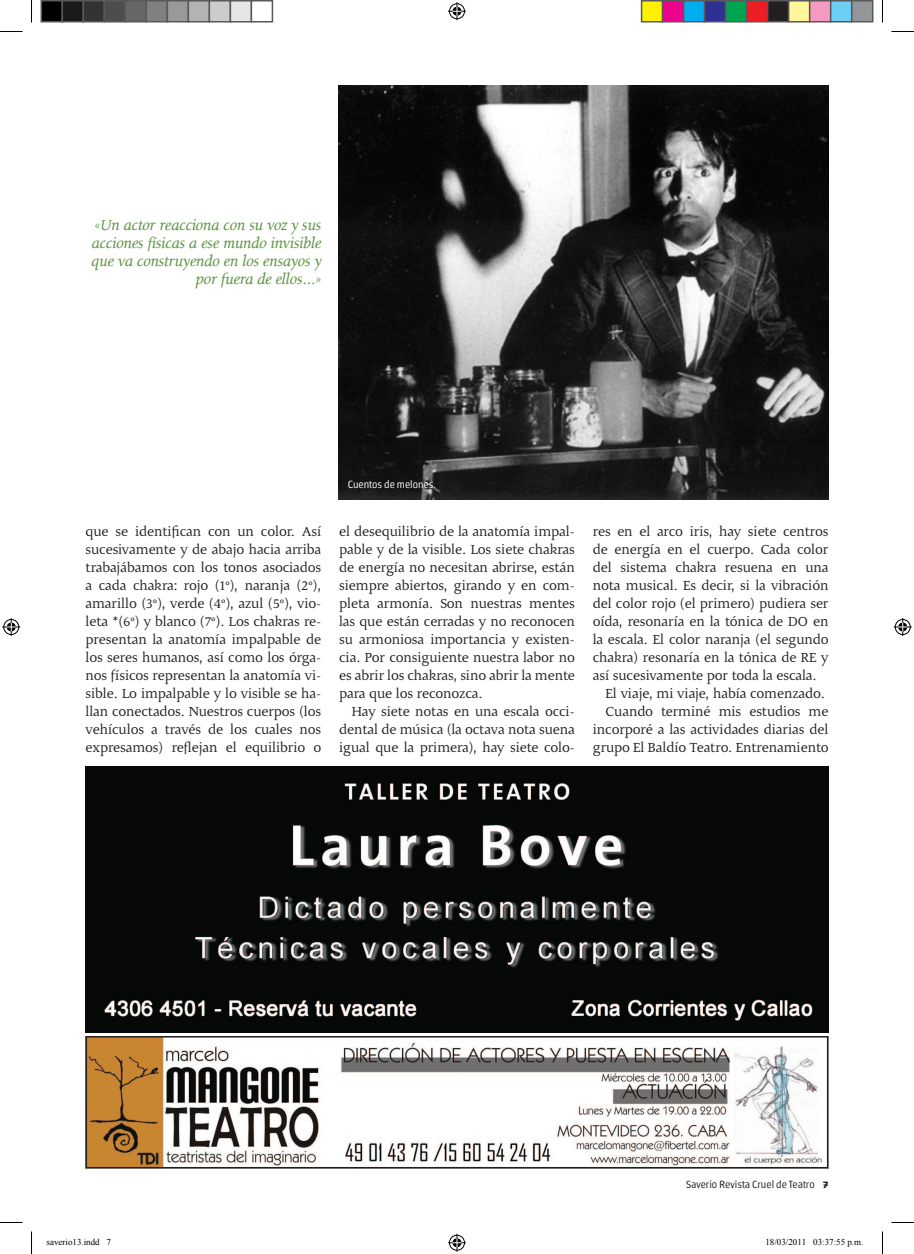
<style>
.page{position:relative;width:914px;height:1254px;background:#fff}
.page>*{position:absolute;margin:0;border:0;box-sizing:border-box;transform-origin:0 0}
.t1{font:italic 16.5px/18px "Malena";color:#5e9743;text-align:right}
.t2{font:15px/18px "Malena";color:#231f20;text-align:justify}
.t3{font:300 10.5px "Chaco";color:#231f20}
.t4{font:300 10.5px "Chaco";color:#fff}
.t5{font:9px "Times New Roman";color:#000}
.s1{font-weight:700}
</style>
<div class="page">
<img style="left:339px;top:86px;width:489px;height:414px">
<img style="left:86px;top:766px;width:742px;height:266px">
<img style="left:85px;top:1036px;width:737px;height:132px">
<div style="left:86px;top:1036px;width:742px;height:132px;border:2px solid #231f20"></div>
<svg style="left:0;top:31px;width:22px;height:1px"></svg>
<svg style="left:891px;top:31px;width:22px;height:1px"></svg>
<svg style="left:0;top:1222px;width:22px;height:1px"></svg>
<svg style="left:891px;top:1222px;width:22px;height:1px"></svg>
<svg style="left:31px;top:0;width:1px;height:23px"></svg>
<svg style="left:31px;top:1231px;width:1px;height:23px"></svg>
<svg style="left:882px;top:0;width:1px;height:23px"></svg>
<svg style="left:882px;top:1231px;width:1px;height:23px"></svg>
<svg style="left:448px;top:2px;width:18px;height:18px"></svg>
<svg style="left:448px;top:1233px;width:18px;height:18px"></svg>
<svg style="left:2px;top:618px;width:18px;height:18px"></svg>
<svg style="left:893px;top:618px;width:18px;height:18px"></svg>
<div style="left:41px;top:1px;width:21px;height:21px;background:#000"></div>
<div style="left:40px;top:0;width:23px;height:23px;border:2px solid #595959"></div>
<div style="left:62px;top:1px;width:21px;height:21px;background:#1a1a1a"></div>
<div style="left:62px;top:0;width:22px;height:23px;border:2px solid #595959"></div>
<div style="left:83px;top:1px;width:21px;height:21px;background:#333"></div>
<div style="left:82px;top:0;width:23px;height:23px;border:2px solid #595959"></div>
<div style="left:104px;top:1px;width:21px;height:21px;background:#4d4d4d"></div>
<div style="left:104px;top:0;width:22px;height:23px;border:2px solid #595959"></div>
<div style="left:125px;top:1px;width:21px;height:21px;background:#666"></div>
<div style="left:124px;top:0;width:23px;height:23px;border:2px solid #595959"></div>
<div style="left:146px;top:1px;width:21px;height:21px;background:#808080"></div>
<div style="left:146px;top:0;width:22px;height:23px;border:2px solid #595959"></div>
<div style="left:167px;top:1px;width:21px;height:21px;background:#999"></div>
<div style="left:166px;top:0;width:23px;height:23px;border:2px solid #595959"></div>
<div style="left:188px;top:1px;width:21px;height:21px;background:#b3b3b3"></div>
<div style="left:188px;top:0;width:22px;height:23px;border:2px solid #595959"></div>
<div style="left:209px;top:1px;width:21px;height:21px;background:#ccc"></div>
<div style="left:208px;top:0;width:23px;height:23px;border:2px solid #595959"></div>
<div style="left:230px;top:1px;width:21px;height:21px;background:#e6e6e6"></div>
<div style="left:230px;top:0;width:22px;height:23px;border:2px solid #595959"></div>
<div style="left:250px;top:0;width:23px;height:23px;border:2px solid #595959"></div>
<div style="left:641px;top:1px;width:21px;height:21px;background:#fff101"></div>
<div style="left:640px;top:0;width:23px;height:23px;border:2px solid #595959"></div>
<div style="left:662px;top:1px;width:21px;height:21px;background:#ed028c"></div>
<div style="left:661px;top:0;width:23px;height:23px;border:2px solid #595959"></div>
<div style="left:683px;top:1px;width:21px;height:21px;background:#00aeef"></div>
<div style="left:682px;top:0;width:23px;height:23px;border:2px solid #595959"></div>
<div style="left:704px;top:1px;width:21px;height:21px;background:#2e3092"></div>
<div style="left:703px;top:0;width:23px;height:23px;border:2px solid #595959"></div>
<div style="left:725px;top:1px;width:21px;height:21px;background:#00a54f"></div>
<div style="left:724px;top:0;width:23px;height:23px;border:2px solid #595959"></div>
<div style="left:746px;top:1px;width:21px;height:21px;background:#ee1d23"></div>
<div style="left:745px;top:0;width:23px;height:23px;border:2px solid #595959"></div>
<div style="left:767px;top:1px;width:21px;height:21px;background:#231f20"></div>
<div style="left:766px;top:0;width:23px;height:23px;border:2px solid #595959"></div>
<div style="left:788px;top:1px;width:21px;height:21px;background:#fff79a"></div>
<div style="left:787px;top:0;width:23px;height:23px;border:2px solid #595959"></div>
<div style="left:809px;top:1px;width:21px;height:21px;background:#f499c2"></div>
<div style="left:808px;top:0;width:23px;height:23px;border:2px solid #595959"></div>
<div style="left:830px;top:1px;width:21px;height:21px;background:#6bcff6"></div>
<div style="left:829px;top:0;width:23px;height:23px;border:2px solid #595959"></div>
<div style="left:851px;top:1px;width:21px;height:21px;background:#939598"></div>
<div style="left:850px;top:0;width:23px;height:23px;border:2px solid #595959"></div>
<p class="t1" style="left:91px;top:216px;width:231px">«Un actor reacciona con su voz y sus acciones físicas a ese mundo invisible que va construyendo en los ensayos y por fuera de ellos...»</p>
<p class="t4" style="left:348px;top:480px;width:89px">Cuentos de melones.</p>
<p class="t2" style="left:86px;top:522px;width:237px">que se identifican con un color. Así sucesivamente y de abajo hacia arriba trabajábamos con los tonos asociados a cada chakra: rojo (1º), naranja (2º), amarillo (3º), verde (4º), azul (5º), vio&shy;leta *(6º) y blanco (7º). Los chakras re&shy;presentan la anatomía impalpable de los seres humanos, así como los órga&shy;nos físicos representan la anatomía vi&shy;sible. Lo impalpable y lo visible se ha&shy;llan conectados. Nuestros cuerpos (los vehículos a través de los cuales nos expresamos) reflejan el equilibrio o</p>
<p class="t2" style="left:339px;top:522px;width:237px">el desequilibrio de la anatomía impal&shy;pable y de la visible. Los siete chakras de energía no necesitan abrirse, están siempre abiertos, girando y en com&shy;pleta armonía. Son nuestras mentes las que están cerradas y no reconocen su armoniosa importancia y existen&shy;cia. Por consiguiente nuestra labor no es abrir los chakras, sino abrir la mente para que los reconozca.</p>
<p class="t2" style="left:339px;top:702px;width:237px;text-indent:13px">Hay siete notas en una escala occi&shy;dental de música (la octava nota suena igual que la primera), hay siete colo-</p>
<p class="t2" style="left:592px;top:522px;width:237px">res en el arco iris, hay siete centros</p>
<p class="t2" style="left:592px;top:540px;width:237px">de energía en el cuerpo. Cada color</p>
<p class="t2" style="left:592px;top:558px;width:237px">del sistema chakra resuena en una</p>
<p class="t2" style="left:592px;top:576px;width:237px">nota musical. Es decir, si la vibración</p>
<p class="t2" style="left:592px;top:594px;width:237px">del color rojo (el primero) pudiera ser</p>
<p class="t2" style="left:592px;top:612px;width:237px">oída, resonaría en la tónica de DO en</p>
<p class="t2" style="left:592px;top:630px;width:237px">la escala. El color naranja (el segundo</p>
<p class="t2" style="left:592px;top:648px;width:237px">chakra) resonaría en la tónica de RE y</p>
<p class="t2" style="left:592px;top:666px;width:225px">así sucesivamente por toda la escala.</p>
<p class="t2" style="left:605px;top:684px;width:221px">El viaje, mi viaje, había comenzado.</p>
<p class="t2" style="left:605px;top:702px;width:224px">Cuando terminé mis estudios me</p>
<p class="t2" style="left:592px;top:720px;width:237px">incorporé a las actividades diarias del</p>
<p class="t2" style="left:592px;top:738px;width:237px">grupo El Baldío Teatro. Entrenamiento</p>
<p class="t3" style="left:686px;top:1179px;width:144px">Saverio Revista Cruel de Teatro <span class="s1">7</span></p>
<p class="t5" style="left:46px;top:1235px;width:66px">saverio13.indd 7</p>
<p class="t5" style="left:765px;top:1235px;width:100px">18/03/2011 03:37:55 p.m.</p>
</div>
